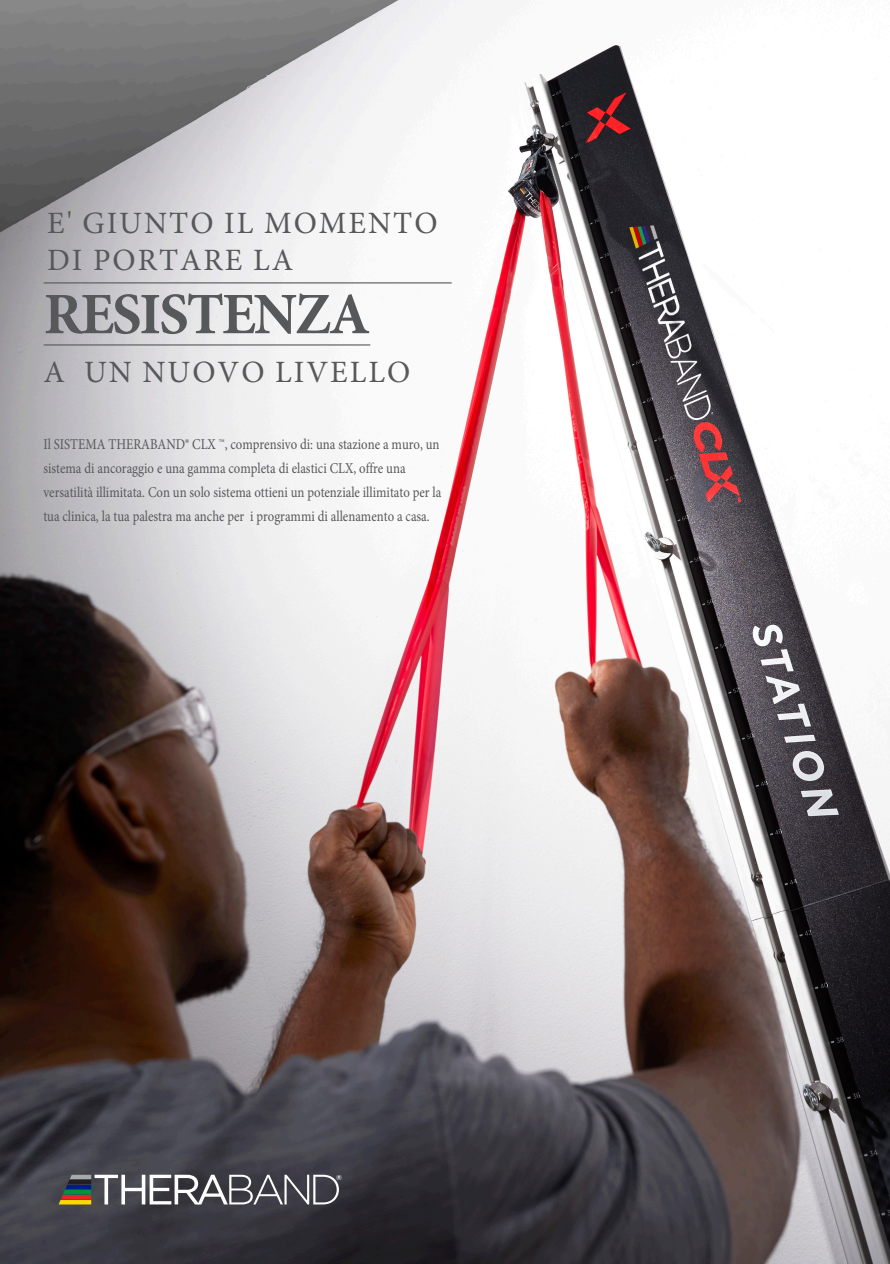
<style>
.page{position:relative;width:890px;height:1264px;background:#fff}
.page>*{position:absolute;margin:0;border:0;box-sizing:border-box;transform-origin:0 0}
.t1{font:700 58.8px "Minion Pro";letter-spacing:-.04em;color:#57585a}
.t2{font:31.05px/37.2px "Minion Pro";letter-spacing:.065em;color:#57585a}
.t3{font:15px/23.9px "Minion Pro";color:#57585a;scale:.85 1}
.t4{font:700 7.05px "Gotham";color:#fdfdfd}
</style>
<div class="page">
<img style="left:0;top:0;width:889px;height:1264px">
<hr style="left:44px;top:282px;width:407px;height:1px;background:#57585a">
<svg style="left:59px;top:1174px;width:280px;height:30px"></svg>
<hr style="left:44px;top:344px;width:326px;height:1px;background:#57585a">
<p class="t2" style="left:47px;top:204px;width:392px">E' GIUNTO IL MOMENTO<br>DI PORTARE LA</p>
<p class="t1" style="left:44px;top:273px;width:328px">RESISTENZA</p>
<p class="t2" style="left:43px;top:353px;width:368px">A UN NUOVO LIVELLO</p>
<p class="t3" style="left:43px;top:432px;width:469px">Il SISTEMA THERABAND® CLX ™, comprensivo di: una stazione a muro, un sistema di ancoraggio e una gamma completa di elastici CLX, offre una versatilità illimitata. Con un solo sistema ottieni un potenziale illimitato per la tua clinica, la tua palestra ma anche per i programmi di allenamento a casa.</p>
<p class="t4" style="left:336px;top:1173px;width:7px">®</p>
</div>
